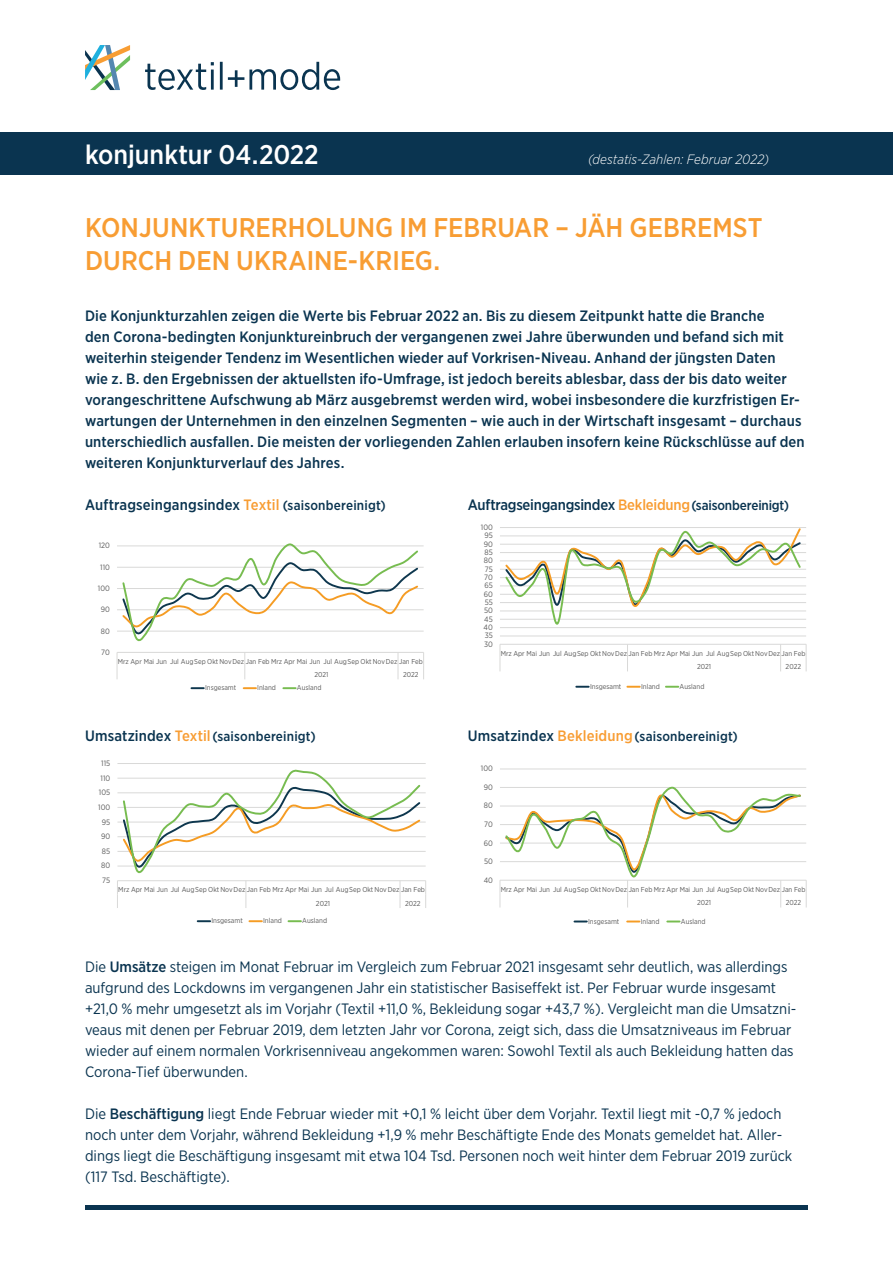
<style>
.page{position:relative;width:893px;height:1263px;background:#fff}
.page>*{position:absolute;margin:0;border:0;box-sizing:border-box;transform-origin:0 0}
.t1{font:500 27px/33px "Gotham Narrow";color:#f89d33}
.t2{font:500 27px "Gotham Narrow";letter-spacing:-.005em;color:#fff}
.t3{font:15px/21px "Gotham Narrow";color:#0a3450}
.t4{font:500 15px/21px "Gotham Narrow";color:#0a3450}
.t5{font:500 13.5px "Gotham Narrow";color:#0a3450}
.t6{font:italic 300 13.5px "Gotham Narrow";letter-spacing:.005em;color:#fff}
.t7{font:7.8px "Gotham Narrow";color:#595959}
.t8{font:7.65px "Gotham Narrow";color:#595959}
.t9{font:7.2px/13.6px "Gotham Narrow";letter-spacing:-.005em;color:#595959}
.t10{font:7.05px/13.5px "Gotham Narrow";letter-spacing:-.005em;color:#595959}
.s1{color:#f89d33}
.s2{font-size:13.5px}
.s3{font-size:15px}
.s4{font-size:15px;color:#f89d33}
.s5{font-weight:500}
</style>
<div class="page">
<div style="left:85px;top:1205px;width:723px;height:5px;background:#0a3450"></div>
<svg style="left:85px;top:45px;width:45px;height:45px"></svg>
<svg style="left:145px;top:62px;width:195px;height:28px"></svg>
<div style="left:0;top:132px;width:893px;height:42px;background:#0a3450"></div>
<hr style="left:500px;top:636px;width:306px;height:1px;background:#d9d9d8">
<hr style="left:500px;top:627px;width:306px;height:1px;background:#d9d9d8">
<hr style="left:500px;top:619px;width:306px;height:1px;background:#d9d9d8">
<hr style="left:500px;top:611px;width:306px;height:1px;background:#d9d9d8">
<hr style="left:500px;top:602px;width:306px;height:1px;background:#d9d9d8">
<hr style="left:500px;top:594px;width:306px;height:1px;background:#d9d9d8">
<hr style="left:500px;top:586px;width:306px;height:1px;background:#d9d9d8">
<hr style="left:500px;top:577px;width:306px;height:1px;background:#d9d9d8">
<hr style="left:500px;top:569px;width:306px;height:1px;background:#d9d9d8">
<hr style="left:500px;top:561px;width:306px;height:1px;background:#d9d9d8">
<hr style="left:500px;top:552px;width:306px;height:1px;background:#d9d9d8">
<hr style="left:500px;top:544px;width:306px;height:1px;background:#d9d9d8">
<hr style="left:500px;top:536px;width:306px;height:1px;background:#d9d9d8">
<hr style="left:500px;top:527px;width:306px;height:1px;background:#d9d9d8">
<hr style="left:500px;top:644px;width:306px;height:1px;background:#d9d9d8">
<svg style="left:500px;top:645px;width:1px;height:26px"></svg>
<svg style="left:627px;top:645px;width:1px;height:26px"></svg>
<svg style="left:780px;top:645px;width:1px;height:26px"></svg>
<svg style="left:806px;top:644px;width:1px;height:27px"></svg>
<svg style="left:504px;top:528px;width:298px;height:97px"></svg>
<svg style="left:576px;top:686px;width:13px;height:2px"></svg>
<svg style="left:627px;top:686px;width:13px;height:2px"></svg>
<svg style="left:666px;top:686px;width:12px;height:2px"></svg>
<svg style="left:117px;top:543px;width:307px;height:136px"></svg>
<svg style="left:191px;top:687px;width:13px;height:2px"></svg>
<svg style="left:244px;top:687px;width:12px;height:2px"></svg>
<svg style="left:283px;top:687px;width:13px;height:2px"></svg>
<hr style="left:500px;top:769px;width:306px;height:1px;background:#d9d9d8">
<svg style="left:500px;top:786px;width:307px;height:121px"></svg>
<svg style="left:574px;top:920px;width:13px;height:2px"></svg>
<svg style="left:627px;top:920px;width:12px;height:2px"></svg>
<svg style="left:667px;top:920px;width:13px;height:2px"></svg>
<hr style="left:117px;top:763px;width:309px;height:1px;background:#d9d9d8">
<svg style="left:117px;top:769px;width:309px;height:139px"></svg>
<svg style="left:198px;top:920px;width:12px;height:2px"></svg>
<svg style="left:249px;top:920px;width:13px;height:2px"></svg>
<svg style="left:288px;top:920px;width:13px;height:2px"></svg>
<h1 class="t2" style="left:85px;top:137px;width:235px">konjunktur 04.2022</h1>
<p class="t6" style="left:588px;top:151px;width:182px">(destatis-Zahlen: Februar 2022)</p>
<h1 class="t1" style="left:85px;top:211px;width:679px">Konjunkturerholung im Februar – jäh gebremst durch den Ukraine-Krieg.</h1>
<p class="t4" style="left:85px;top:305px;width:721px">Die Konjunkturzahlen zeigen die Werte bis Februar 2022 an. Bis zu diesem Zeitpunkt hatte die Branche<br>den Corona-bedingten Konjunktureinbruch der vergangenen zwei Jahre überwunden und befand sich mit weiterhin steigender Tendenz im Wesentlichen wieder auf Vorkrisen-Niveau. Anhand der jüngsten Daten<br>wie z. B. den Ergebnissen der aktuellsten ifo-Umfrage, ist jedoch bereits ablesbar, dass der bis dato weiter vorangeschrittene Aufschwung ab März ausgebremst werden wird, wobei insbesondere die kurzfristigen Er&shy;wartungen der Unternehmen in den einzelnen Segmenten – wie auch in der Wirtschaft insgesamt – durchaus unterschiedlich ausfallen. Die meisten der vorliegenden Zahlen erlauben insofern keine Rückschlüsse auf den weiteren Konjunkturverlauf des Jahres.</p>
<p class="t4" style="left:85px;top:494px;width:302px">Auftragseingangsindex <span class="s1">Textil</span> <span class="s2">(saisonbereinigt)</span></p>
<p class="t4" style="left:468px;top:494px;width:323px">Auftragseingangsindex <span class="s1">Bekleidung</span><span class="s2">(saisonbereinigt)</span></p>
<p class="t7" style="left:481px;top:522px;width:13px">100</p>
<p class="t7" style="left:484px;top:531px;width:10px">95</p>
<p class="t8" style="left:99px;top:541px;width:13px">120</p>
<p class="t7" style="left:484px;top:539px;width:11px">90</p>
<p class="t7" style="left:485px;top:547px;width:10px">85</p>
<p class="t8" style="left:100px;top:562px;width:11px">110</p>
<p class="t7" style="left:484px;top:556px;width:11px">80</p>
<p class="t7" style="left:485px;top:564px;width:10px">75</p>
<p class="t7" style="left:484px;top:572px;width:10px">70</p>
<p class="t8" style="left:98px;top:583px;width:13px">100</p>
<p class="t7" style="left:484px;top:581px;width:10px">65</p>
<p class="t7" style="left:484px;top:589px;width:11px">60</p>
<p class="t8" style="left:101px;top:605px;width:11px">90</p>
<p class="t7" style="left:485px;top:597px;width:10px">55</p>
<p class="t7" style="left:484px;top:606px;width:10px">50</p>
<p class="t7" style="left:484px;top:614px;width:10px">45</p>
<p class="t8" style="left:101px;top:626px;width:10px">80</p>
<p class="t7" style="left:484px;top:622px;width:11px">40</p>
<p class="t7" style="left:485px;top:631px;width:10px">35</p>
<p class="t7" style="left:484px;top:639px;width:10px">30</p>
<p class="t8" style="left:101px;top:647px;width:10px">70</p>
<p class="t10" style="left:314px;top:654px;width:110px;text-indent:-197px">Mrz Apr Mai Jun Jul AugSep OktNovDez Jan Feb Mrz Apr Mai Jun Jul AugSep OktNovDez Jan Feb<br>2021</p>
<p class="t10" style="left:403px;top:668px;width:17px">2022</p>
<p class="t9" style="left:697px;top:646px;width:110px;text-indent:-196px">Mrz Apr Mai Jun Jul AugSep OktNovDez Jan Feb Mrz Apr Mai Jun Jul AugSep OktNovDez Jan Feb<br>2021</p>
<p class="t9" style="left:786px;top:660px;width:17px">2022</p>
<p class="t10" style="left:205px;top:681px;width:33px">Insgesamt</p>
<p class="t10" style="left:257px;top:681px;width:20px">Inland</p>
<p class="t10" style="left:297px;top:681px;width:26px">Ausland</p>
<p class="t9" style="left:590px;top:679px;width:33px">Insgesamt</p>
<p class="t9" style="left:641px;top:679px;width:20px">Inland</p>
<p class="t9" style="left:680px;top:679px;width:26px">Ausland</p>
<p class="t5" style="left:85px;top:728px;width:232px"><span class="s3">Umsatzindex</span> <span class="s4">Textil</span>(saisonbereinigt)</p>
<p class="t5" style="left:468px;top:728px;width:272px"><span class="s3">Umsatzindex</span> <span class="s4">Bekleidung</span>(saisonbereinigt)</p>
<p class="t7" style="left:101px;top:758px;width:11px">115</p>
<p class="t7" style="left:481px;top:764px;width:13px">100</p>
<p class="t7" style="left:101px;top:773px;width:11px">110</p>
<p class="t7" style="left:99px;top:788px;width:13px">105</p>
<p class="t7" style="left:484px;top:782px;width:11px">90</p>
<p class="t7" style="left:98px;top:802px;width:14px">100</p>
<p class="t7" style="left:484px;top:801px;width:10px">80</p>
<p class="t7" style="left:102px;top:817px;width:10px">95</p>
<p class="t7" style="left:484px;top:819px;width:10px">70</p>
<p class="t7" style="left:101px;top:831px;width:11px">90</p>
<p class="t7" style="left:484px;top:838px;width:11px">60</p>
<p class="t7" style="left:102px;top:846px;width:10px">85</p>
<p class="t7" style="left:101px;top:861px;width:11px">80</p>
<p class="t7" style="left:484px;top:856px;width:10px">50</p>
<p class="t7" style="left:102px;top:875px;width:10px">75</p>
<p class="t7" style="left:484px;top:875px;width:11px">40</p>
<p class="t9" style="left:316px;top:883px;width:111px;text-indent:-198px">Mrz Apr Mai Jun Jul AugSep OktNovDez Jan Feb Mrz Apr Mai Jun Jul AugSep OktNovDez Jan Feb<br>2021</p>
<p class="t9" style="left:405px;top:896px;width:17px">2022</p>
<p class="t9" style="left:697px;top:882px;width:110px;text-indent:-196px">Mrz Apr Mai Jun Jul AugSep OktNovDez Jan Feb Mrz Apr Mai Jun Jul AugSep OktNovDez Jan Feb<br>2021</p>
<p class="t9" style="left:786px;top:896px;width:17px">2022</p>
<p class="t9" style="left:211px;top:914px;width:33px">Insgesamt</p>
<p class="t9" style="left:263px;top:914px;width:20px">Inland</p>
<p class="t9" style="left:302px;top:914px;width:26px">Ausland</p>
<p class="t9" style="left:588px;top:914px;width:33px">Insgesamt</p>
<p class="t9" style="left:641px;top:914px;width:20px">Inland</p>
<p class="t9" style="left:681px;top:914px;width:26px">Ausland</p>
<p class="t3" style="left:85px;top:956px;width:713px">Die <span class="s5">Umsätze</span> steigen im Monat Februar im Vergleich zum Februar 2021 insgesamt sehr deutlich, was allerdings aufgrund des Lockdowns im vergangenen Jahr ein statistischer Basiseffekt ist. Per Februar wurde insgesamt +21,0 % mehr umgesetzt als im Vorjahr (Textil +11,0 %, Bekleidung sogar +43,7 %). Vergleicht man die Umsatzni&shy;veaus mit denen per Februar 2019, dem letzten Jahr vor Corona, zeigt sich, dass die Umsatzniveaus im Februar wieder auf einem normalen Vorkrisenniveau angekommen waren: Sowohl Textil als auch Bekleidung hatten das Corona-Tief überwunden.</p>
<p class="t3" style="left:85px;top:1103px;width:709px">Die <span class="s5">Beschäftigung</span> liegt Ende Februar wieder mit +0,1 % leicht über dem Vorjahr. Textil liegt mit -0,7 % jedoch noch unter dem Vorjahr, während Bekleidung +1,9 % mehr Beschäftigte Ende des Monats gemeldet hat. Aller&shy;dings liegt die Beschäftigung insgesamt mit etwa 104 Tsd. Personen noch weit hinter dem Februar 2019 zurück (117 Tsd. Beschäftigte).</p>
</div>
